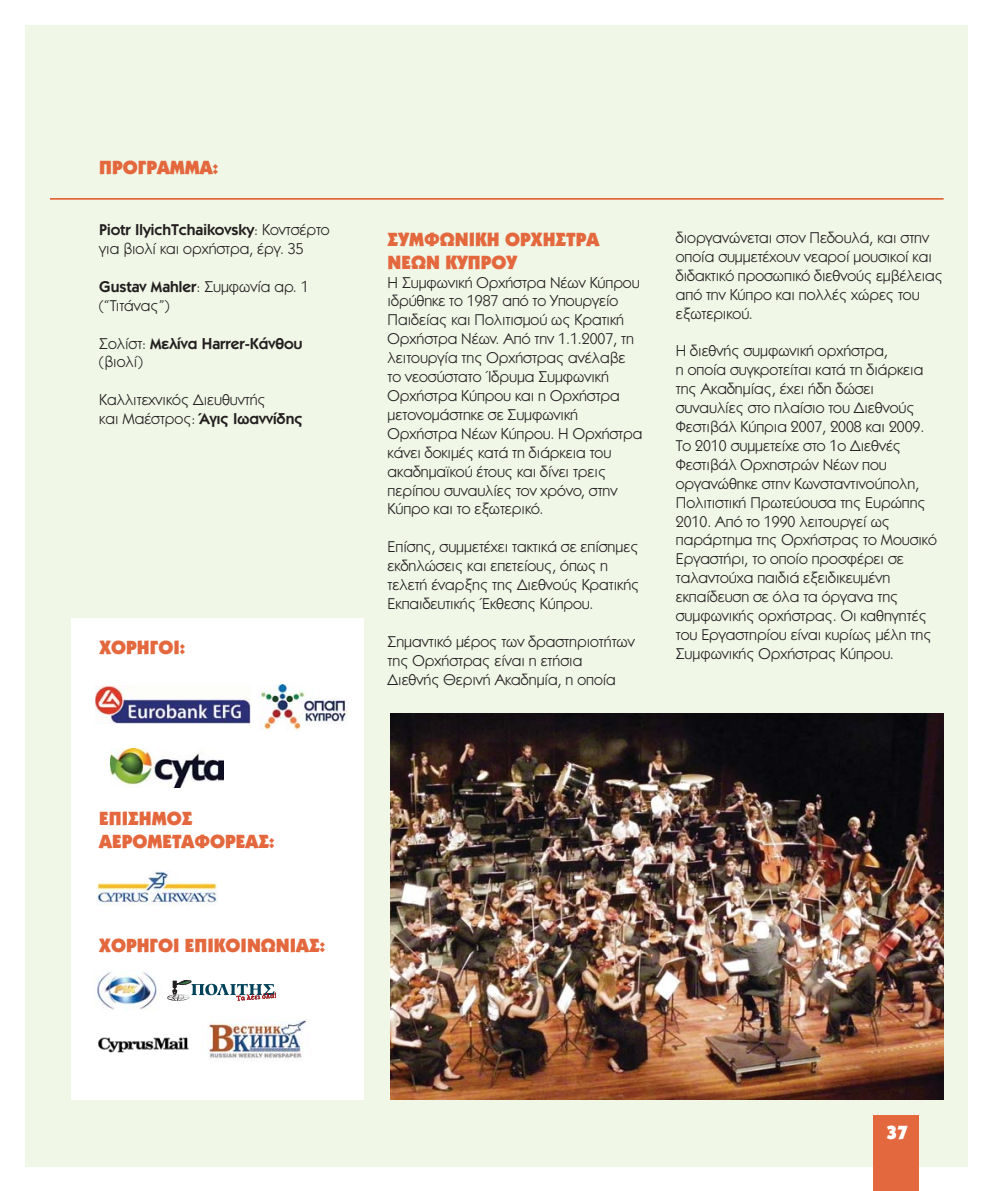
<style>
.page{position:relative;width:993px;height:1191px;background:#fff}
.page>*{position:absolute;margin:0;border:0;box-sizing:border-box;transform-origin:0 0}
.t1{font:19.25px/23.1px "Kabel ITC Hel Ultra";color:#e4683e}
.t2{font:19.25px "Kabel ITC Hel Ultra";color:#fff}
.t3{font:15.75px/18.9px "Kabel ITC Hel";color:#231f20}
.t4{font:15.75px "Kabel ITC Hel Demi";color:#231f20}
.s1{font-family:"Kabel ITC Hel"}
.s2{font-family:"Kabel ITC Hel Demi"}
</style>
<div class="page">
<div style="left:26px;top:25px;width:941px;height:1141px;background:#f0f7e7"></div>
<div style="left:872px;top:1115px;width:46px;height:76px;background:#e4683e"></div>
<hr style="left:50px;top:198px;width:893px;height:2px;background:#e4683e">
<img style="left:390px;top:713px;width:553px;height:386px">
<div style="left:72px;top:618px;width:292px;height:481px;background:#fff"></div>
<img style="left:97px;top:870px;width:120px;height:35px">
<img style="left:97px;top:970px;width:63px;height:40px">
<img style="left:98px;top:1037px;width:91px;height:16px">
<img style="left:207px;top:1019px;width:100px;height:43px">
<svg style="left:167px;top:980px;width:109px;height:20px"></svg>
<img style="left:259px;top:684px;width:90px;height:46px">
<img style="left:95px;top:685px;width:155px;height:38px">
<img style="left:110px;top:748px;width:113px;height:40px">
<p class="t1" style="left:99px;top:158px;width:120px">ΠΡΟΓΡΑΜΜΑ:</p>
<p class="t4" style="left:99px;top:224px;width:232px">Piotr IlyichTchaikovsky<span class="s1">: Κοντσέρτο</span></p>
<p class="t3" style="left:99px;top:240px;width:206px">για βιολί και ορχήστρα, έργ. 35</p>
<p class="t3" style="left:99px;top:278px;width:211px"><span class="s2">Gustav Mahler</span>: Συμφωνία αρ. 1 (“Τιτάνας”)</p>
<p class="t4" style="left:99px;top:337px;width:204px"><span class="s1">Σολίστ:</span> Μελίνα Harrer-Κάνθου</p>
<p class="t3" style="left:99px;top:353px;width:45px">(βιολί)</p>
<p class="t3" style="left:99px;top:391px;width:168px">Καλλιτεχνικός Διευθυντής</p>
<p class="t4" style="left:99px;top:413px;width:205px"><span class="s1">και Μαέστρος:</span> Άγις Ιωαννίδης</p>
<p class="t1" style="left:99px;top:637px;width:87px">XOΡΗΓΟΙ:</p>
<p class="t1" style="left:99px;top:808px;width:177px">ΕΠΙΣΗΜΟΣ<br>ΑΕΡΟΜΕΤΑΦΟΡΕΑΣ:</p>
<p class="t1" style="left:99px;top:935px;width:227px">ΧΟΡΗΓΟΙ ΕΠΙΚΟΙΝΩΝΙΑΣ:</p>
<p class="t1" style="left:387px;top:229px;width:213px">ΣΥΜΦΩΝΙΚH ΟΡΧHΣΤΡΑ<br>ΝEΩΝ ΚYΠΡΟΥ</p>
<p class="t3" style="left:387px;top:273px;width:256px">Η Συμφωνική Ορχήστρα Νέων Κύπρου ιδρύθηκε το 1987 από το Υπουργείο<br>Παιδείας και Πολιτισμού ως Κρατική<br>Ορχήστρα Νέων. Από την 1.1.2007, τη λειτουργία της Ορχήστρας ανέλαβε το νεοσύστατο Ίδρυμα Συμφωνική<br>Ορχήστρα Κύπρου και η Ορχήστρα μετονομάστηκε σε Συμφωνική<br>Ορχήστρα Νέων Κύπρου. Η Ορχήστρα κάνει δοκιμές κατά τη διάρκεια του ακαδημαϊκού έτους και δίνει τρεις περίπου συναυλίες τον χρόνο, στην<br>Κύπρο και το εξωτερικό.</p>
<p class="t3" style="left:387px;top:538px;width:253px">Επίσης, συμμετέχει τακτικά σε επίσημες εκδηλώσεις και επετείους, όπως η τελετή έναρξης της Διεθνούς Κρατικής Εκπαιδευτικής Έκθεσης Κύπρου.</p>
<p class="t3" style="left:387px;top:632px;width:248px">Σημαντικό μέρος των δραστηριοτήτων της Ορχήστρας είναι η ετήσια<br>Διεθνής Θερινή Ακαδημία, η οποία</p>
<p class="t3" style="left:675px;top:229px;width:268px">διοργανώνεται στον Πεδουλά, και στην οποία συμμετέχουν νεαροί μουσικοί και διδακτικό προσωπικό διεθνούς εμβέλειας από την Κύπρο και πολλές χώρες του εξωτερικού.</p>
<p class="t3" style="left:675px;top:342px;width:262px">Η διεθνής συμφωνική ορχήστρα,<br>η οποία συγκροτείται κατά τη διάρκεια της Ακαδημίας, έχει ήδη δώσει συναυλίες στο πλαίσιο του Διεθνούς Φεστιβάλ Κύπρια 2007, 2008 και 2009.<br>Το 2010 συμμετείχε στο 1ο Διεθνές Φεστιβάλ Ορχηστρών Νέων που οργανώθηκε στην Κωνσταντινούπολη, Πολιτιστική Πρωτεύουσα της Ευρώπης 2010. Από το 1990 λειτουργεί ως παράρτημα της Ορχήστρας το Μουσικό Εργαστήρι, το οποίο προσφέρει σε ταλαντούχα παιδιά εξειδικευμένη εκπαίδευση σε όλα τα όργανα της συμφωνικής ορχήστρας. Οι καθηγητές του Εργαστηρίου είναι κυρίως μέλη της Συμφωνικής Ορχήστρας Κύπρου.</p>
<p class="t2" style="left:886px;top:1125px;width:23px">37</p>
</div>
